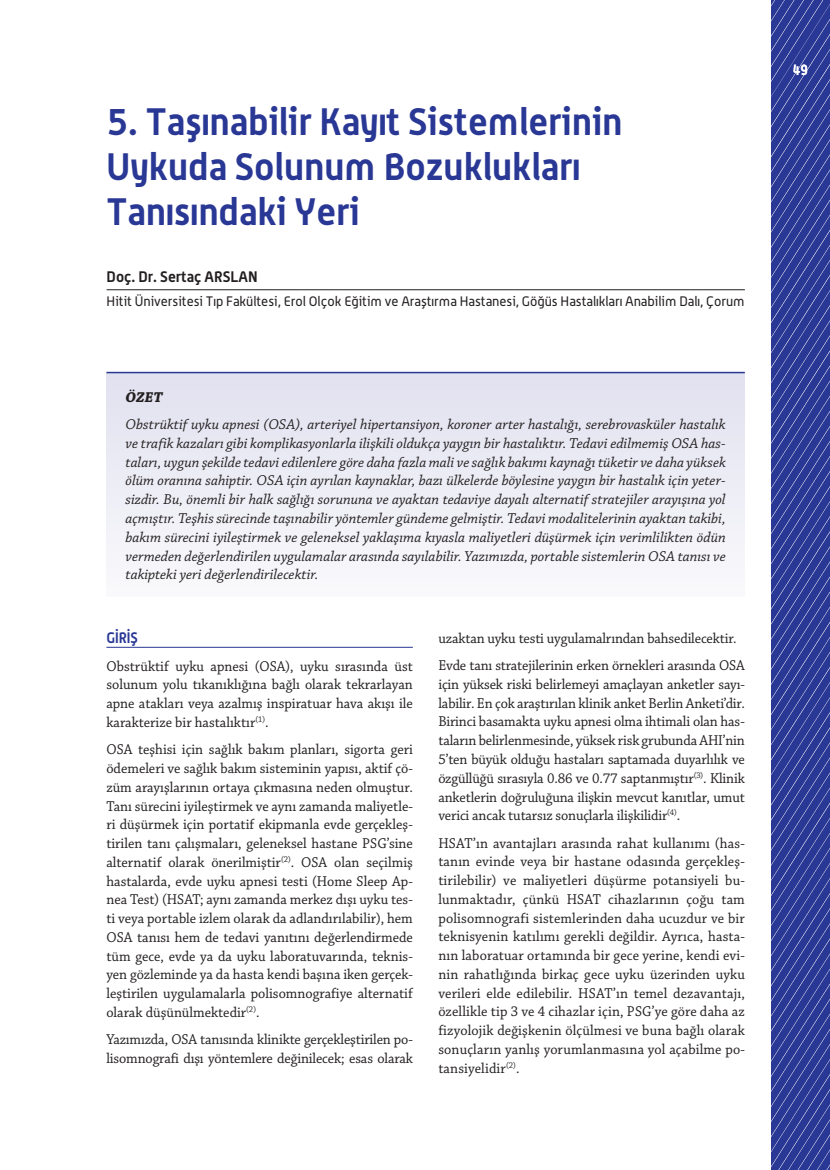
<style>
.page{position:relative;width:830px;height:1170px;background:#fff}
.page>*{position:absolute;margin:0;border:0;box-sizing:border-box;transform-origin:0 0}
.t1{font:700 37.5px/45px "Alwyn OT";color:#293795}
.t2{font:15px/18.8px "Chaparral Pro";letter-spacing:-.01em;color:#231f20;text-align:justify;scale:.95 1}
.t3{font:italic 15px/18.8px "Chaparral Pro";color:#231f20;text-align:justify}
.t4{font:700 15px "Alwyn";color:#231f20}
.t5{font:700 15px "Alwyn OT";color:#293795;scale:.95 1}
.t6{font:italic 700 15px "Chaparral Pro";color:#231f20}
.t7{font:700 15px "Alwyn OT";color:#fff;scale:.85 1}
.t8{font:13.5px "Alwyn";color:#231f20}
</style>
<div class="page">
<svg style="left:771px;top:0;width:58px;height:1169px;background:#35429b"></svg>
<div style="left:106px;top:373px;width:638px;height:223px;background:#ededf6"></div>
<hr style="left:106px;top:372px;width:638px;height:1px;background:#293795">
<hr style="left:107px;top:289px;width:637px;height:1px;background:#231f20">
<hr style="left:106px;top:647px;width:306px;height:1px;background:#293795">
<h1 class="t1" style="left:106px;top:99px;width:517px">5. Taşınabilir Kayıt Sistemlerinin<br>Uykuda Solunum Bozuklukları<br>Tanısındaki Yeri</h1>
<p class="t4" style="left:107px;top:267px;width:153px">Doç. Dr. Sertaç ARSLAN</p>
<p class="t8" style="left:107px;top:293px;width:639px">Hitit Üniversitesi Tıp Fakültesi, Erol Olçok Eğitim ve Araştırma Hastanesi, Göğüs Hastalıkları Anabilim Dalı, Çorum</p>
<p class="t6" style="left:125px;top:388px;width:38px">ÖZET</p>
<p class="t3" style="left:125px;top:415px;width:601px">Obstrüktif uyku apnesi (OSA), arteriyel hipertansiyon, koroner arter hastalığı, serebrovasküler hastalık ve trafik kazaları gibi komplikasyonlarla ilişkili oldukça yaygın bir hastalıktır. Tedavi edilmemiş OSA has&shy;taları, uygun şekilde tedavi edilenlere göre daha fazla mali ve sağlık bakımı kaynağı tüketir ve daha yüksek ölüm oranına sahiptir. OSA için ayrılan kaynaklar, bazı ülkelerde böylesine yaygın bir hastalık için yeter&shy;sizdir. Bu, önemli bir halk sağlığı sorununa ve ayaktan tedaviye dayalı alternatif stratejiler arayışına yol açmıştır. Teşhis sürecinde taşınabilir yöntemler gündeme gelmiştir. Tedavi modalitelerinin ayaktan takibi, bakım sürecini iyileştirmek ve geleneksel yaklaşıma kıyasla maliyetleri düşürmek için verimlilikten ödün vermeden değerlendirilen uygulamalar arasında sayılabilir. Yazımızda, portable sistemlerin OSA tanısı ve takipteki yeri değerlendirilecektir.</p>
<p class="t5" style="left:106px;top:628px;width:35px">GİRİŞ</p>
<p class="t2" style="left:106px;top:657px;width:324px">Obstrüktif uyku apnesi (OSA), uyku sırasında üst solunum yolu tıkanıklığına bağlı olarak tekrarlayan apne atakları veya azalmış inspiratuar hava akışı ile karakterize bir hastalıktır<sup>(1)</sup>.</p>
<p class="t2" style="left:106px;top:740px;width:324px">OSA teşhisi için sağlık bakım planları, sigorta geri ödemeleri ve sağlık bakım sisteminin yapısı, aktif çö&shy;züm arayışlarının ortaya çıkmasına neden olmuştur.<br>Tanı sürecini iyileştirmek ve aynı zamanda maliyetle&shy;ri düşürmek için portatif ekipmanla evde gerçekleş&shy;tirilen tanı çalışmaları, geleneksel hastane PSG’sine alternatif olarak önerilmiştir<sup>(2)</sup>. OSA olan seçilmiş hastalarda, evde uyku apnesi testi (Home Sleep Ap&shy;nea Test) (HSAT; aynı zamanda merkez dışı uyku tes&shy;ti veya portable izlem olarak da adlandırılabilir), hem OSA tanısı hem de tedavi yanıtını değerlendirmede tüm gece, evde ya da uyku laboratuvarında, teknis&shy;yen gözleminde ya da hasta kendi başına iken gerçek&shy;leştirilen uygulamalarla polisomnografiye alternatif olarak düşünülmektedir<sup>(2)</sup>.</p>
<p class="t2" style="left:106px;top:1030px;width:324px">Yazımızda, OSA tanısında klinikte gerçekleştirilen po&shy;lisomnografi dışı yöntemlere değinilecek; esas olarak</p>
<p class="t2" style="left:438px;top:625px;width:324px;line-height:27.3px">uzaktan uyku testi uygulamalrından bahsedilecektir.<br>Evde tanı stratejilerinin erken örnekleri arasında OSA</p>
<p class="t2" style="left:438px;top:675px;width:324px">için yüksek riski belirlemeyi amaçlayan anketler sayı&shy;labilir. En çok araştırılan klinik anket Berlin Anketi’dir.<br>Birinci basamakta uyku apnesi olma ihtimali olan has&shy;taların belirlenmesinde, yüksek risk grubunda AHI’nin 5’ten büyük olduğu hastaları saptamada duyarlılık ve özgüllüğü sırasıyla 0.86 ve 0.77 saptanmıştır<sup>(3)</sup>. Klinik anketlerin doğruluğuna ilişkin mevcut kanıtlar, umut verici ancak tutarsız sonuçlarla ilişkilidir<sup>(4)</sup>.</p>
<p class="t2" style="left:438px;top:834px;width:324px">HSAT’ın avantajları arasında rahat kullanımı (has&shy;tanın evinde veya bir hastane odasında gerçekleş&shy;tirilebilir) ve maliyetleri düşürme potansiyeli bu&shy;lunmaktadır, çünkü HSAT cihazlarının çoğu tam polisomnografi sistemlerinden daha ucuzdur ve bir teknisyenin katılımı gerekli değildir. Ayrıca, hasta&shy;nın laboratuar ortamında bir gece yerine, kendi evi&shy;nin rahatlığında birkaç gece uyku üzerinden uyku verileri elde edilebilir. HSAT’ın temel dezavantajı, özellikle tip 3 ve 4 cihazlar için, PSG’ye göre daha az fizyolojik değişkenin ölçülmesi ve buna bağlı olarak sonuçların yanlış yorumlanmasına yol açabilme po&shy;tansiyelidir<sup>(2)</sup>.</p>
<p class="t7" style="left:792px;top:61px;width:19px">49</p>
</div>
